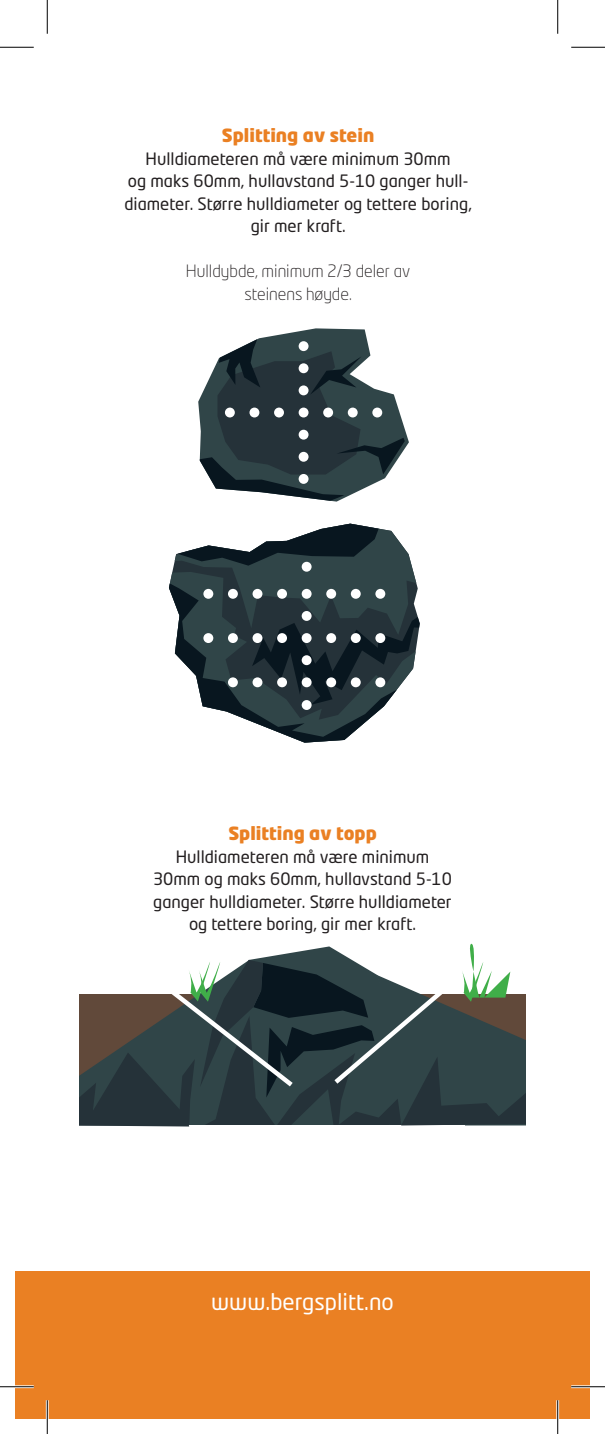
<style>
.page{position:relative;width:605px;height:1434px;background:#fff}
.page>*{position:absolute;margin:0;border:0;box-sizing:border-box;transform-origin:0 0}
.t1{font:22.5px "Neo Tech Std";color:#fff}
.t2{font:900 18px "Neo Tech Std";color:#ea8023}
.t3{font:16.88px/22.5px "Neo Tech Std";color:#231f20;text-align:center}
.t4{font:300 16.88px/22.5px "Neo Tech Std";color:#231f20;text-align:center}
</style>
<div class="page">
<svg style="left:198px;top:328px;width:211px;height:174px"></svg>
<svg style="left:200px;top:339px;width:205px;height:162px"></svg>
<svg style="left:175px;top:524px;width:245px;height:125px"></svg>
<svg style="left:170px;top:572px;width:246px;height:118px;background:#384a4e"></svg>
<svg style="left:169px;top:583px;width:228px;height:160px"></svg>
<div style="left:299px;top:341px;width:9px;height:10px;background:#fff;border-radius:50%"></div>
<div style="left:299px;top:408px;width:9px;height:9px;background:#fff;border-radius:50%"></div>
<div style="left:323px;top:408px;width:10px;height:9px;background:#fff;border-radius:50%"></div>
<div style="left:179px;top:677px;width:10px;height:10px;background:#fff;border-radius:50%"></div>
<div style="left:252px;top:589px;width:10px;height:10px;background:#fff;border-radius:50%"></div>
<div style="left:252px;top:633px;width:10px;height:10px;background:#fff;border-radius:50%"></div>
<div style="left:252px;top:677px;width:10px;height:10px;background:#fff;border-radius:50%"></div>
<div style="left:326px;top:589px;width:10px;height:10px;background:#fff;border-radius:50%"></div>
<div style="left:326px;top:633px;width:10px;height:10px;background:#fff;border-radius:50%"></div>
<div style="left:326px;top:677px;width:10px;height:10px;background:#fff;border-radius:50%"></div>
<div style="left:225px;top:408px;width:10px;height:9px;background:#fff;border-radius:50%"></div>
<div style="left:372px;top:408px;width:10px;height:9px;background:#fff;border-radius:50%"></div>
<div style="left:228px;top:589px;width:10px;height:10px;background:#fff;border-radius:50%"></div>
<div style="left:228px;top:633px;width:10px;height:10px;background:#fff;border-radius:50%"></div>
<div style="left:228px;top:677px;width:10px;height:10px;background:#fff;border-radius:50%"></div>
<div style="left:302px;top:589px;width:9px;height:10px;background:#fff;border-radius:50%"></div>
<div style="left:302px;top:562px;width:9px;height:10px;background:#fff;border-radius:50%"></div>
<div style="left:302px;top:655px;width:9px;height:10px;background:#fff;border-radius:50%"></div>
<div style="left:302px;top:633px;width:9px;height:10px;background:#fff;border-radius:50%"></div>
<div style="left:302px;top:611px;width:9px;height:10px;background:#fff;border-radius:50%"></div>
<div style="left:302px;top:677px;width:9px;height:10px;background:#fff;border-radius:50%"></div>
<div style="left:302px;top:700px;width:9px;height:10px;background:#fff;border-radius:50%"></div>
<div style="left:375px;top:589px;width:10px;height:10px;background:#fff;border-radius:50%"></div>
<div style="left:375px;top:633px;width:10px;height:10px;background:#fff;border-radius:50%"></div>
<div style="left:375px;top:677px;width:10px;height:10px;background:#fff;border-radius:50%"></div>
<div style="left:274px;top:408px;width:10px;height:9px;background:#fff;border-radius:50%"></div>
<div style="left:348px;top:408px;width:10px;height:9px;background:#fff;border-radius:50%"></div>
<div style="left:203px;top:589px;width:10px;height:10px;background:#fff;border-radius:50%"></div>
<div style="left:203px;top:633px;width:10px;height:10px;background:#fff;border-radius:50%"></div>
<div style="left:277px;top:589px;width:10px;height:10px;background:#fff;border-radius:50%"></div>
<div style="left:277px;top:633px;width:10px;height:10px;background:#fff;border-radius:50%"></div>
<div style="left:277px;top:677px;width:10px;height:10px;background:#fff;border-radius:50%"></div>
<div style="left:351px;top:589px;width:10px;height:10px;background:#fff;border-radius:50%"></div>
<div style="left:351px;top:633px;width:10px;height:10px;background:#fff;border-radius:50%"></div>
<div style="left:351px;top:677px;width:10px;height:10px;background:#fff;border-radius:50%"></div>
<div style="left:249px;top:408px;width:10px;height:9px;background:#fff;border-radius:50%"></div>
<div style="left:299px;top:363px;width:9px;height:10px;background:#fff;border-radius:50%"></div>
<div style="left:299px;top:430px;width:9px;height:10px;background:#fff;border-radius:50%"></div>
<div style="left:299px;top:385px;width:9px;height:10px;background:#fff;border-radius:50%"></div>
<div style="left:299px;top:452px;width:9px;height:10px;background:#fff;border-radius:50%"></div>
<div style="left:299px;top:474px;width:9px;height:10px;background:#fff;border-radius:50%"></div>
<div style="left:15px;top:1270px;width:574px;height:148px;background:#ea8023"></div>
<svg style="left:79px;top:944px;width:447px;height:182px"></svg>
<hr style="left:0;top:1385px;width:34px;height:3px;background:#fff">
<hr style="left:571px;top:1385px;width:34px;height:3px;background:#fff">
<hr style="left:46px;top:1400px;width:3px;height:34px;background:#fff">
<hr style="left:556px;top:1400px;width:3px;height:34px;background:#fff">
<hr style="left:0;top:47px;width:34px;height:1px;background:#000">
<hr style="left:571px;top:47px;width:34px;height:1px;background:#000">
<hr style="left:0;top:1386px;width:34px;height:1px;background:#000">
<hr style="left:571px;top:1386px;width:34px;height:1px;background:#000">
<hr style="left:47px;top:0;width:1px;height:34px;background:#000">
<hr style="left:47px;top:1400px;width:1px;height:34px;background:#000">
<hr style="left:557px;top:0;width:1px;height:34px;background:#000">
<hr style="left:557px;top:1400px;width:1px;height:34px;background:#000">
<p class="t2" style="left:222px;top:124px;width:154px">Splitting av stein</p>
<p class="t3" style="left:124px;top:147px;width:349px">Hulldiameteren må være minimum 30mm<br>og maks 60mm, hullavstand 5-10 ganger hull&shy;diameter. Større hulldiameter og tettere boring, gir mer kraft.</p>
<p class="t4" style="left:186px;top:259px;width:226px">Hulldybde, minimum 2/3 deler av steinens høyde.</p>
<p class="t2" style="left:228px;top:822px;width:150px">Splitting av topp</p>
<p class="t3" style="left:153px;top:845px;width:300px">Hulldiameteren må være minimum 30mm og maks 60mm, hullavstand 5-10 ganger hulldiameter. Større hulldiameter og tettere boring, gir mer kraft.</p>
<h1 class="t1" style="left:211px;top:1288px;width:184px">www.bergsplitt.no</h1>
</div>
